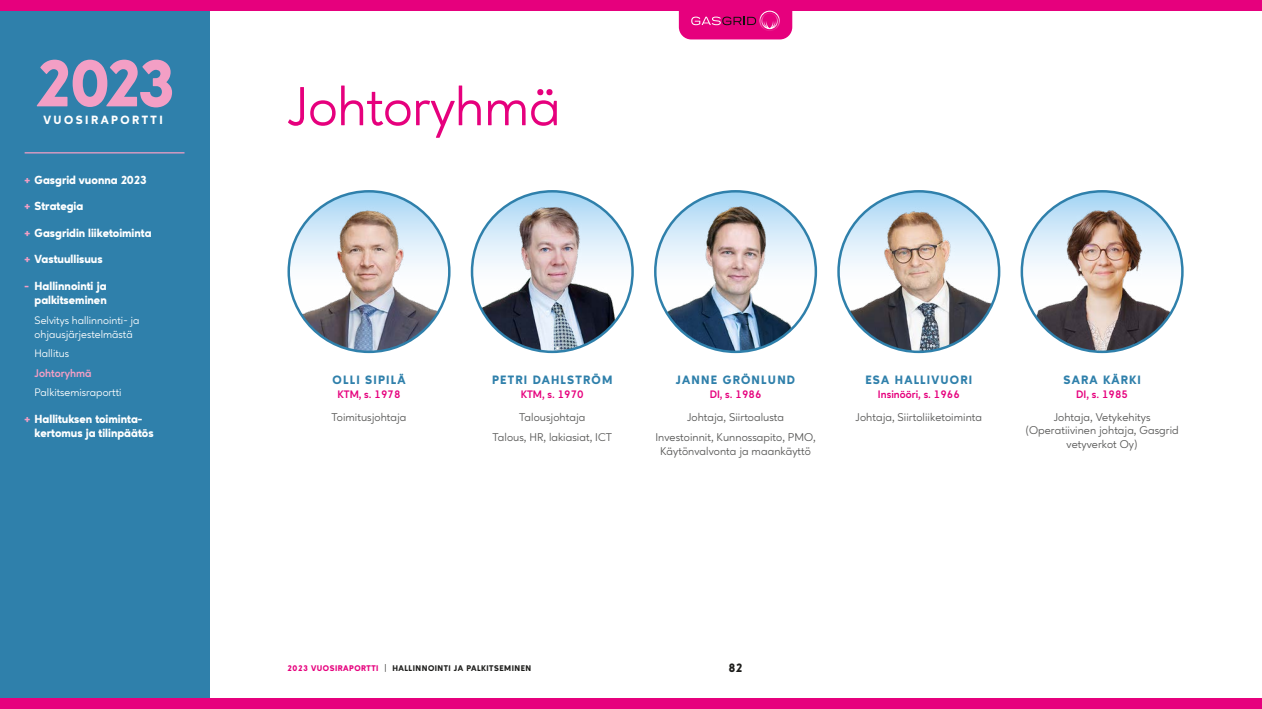
<style>
.page{position:relative;width:1262px;height:709px;background:#fff}
.page>*{position:absolute;margin:0;border:0;box-sizing:border-box;transform-origin:0 0}
.t1{font:800 66.38px "Ageo";color:#f39fc5}
.t2{font:55px "Ageo";letter-spacing:-.01em;color:#e6007d}
.t3{font:800 12px "Ageo";letter-spacing:.1em;color:#2f80ab}
.t4{font:800 12px "Ageo";color:#1d1d1b}
.t5{font:800 11.88px "Ageo";letter-spacing:.21em;color:#fff}
.t6{font:800 11.62px/13.8px "Ageo";color:#fff;text-align:right}
.Body_copy{font:11.38px/13.4px "Ageo";letter-spacing:.005em;color:#575756;text-align:center}
.t7{font:11px/13.1px "Ageo";color:#fff}
.t8{font:700 11px "Ageo";color:#f39fc5}
.t9{font:700 10.75px "Ageo";letter-spacing:.005em;color:#e6007d}
.t10{font:800 8.12px "Ageo";letter-spacing:.06em;color:#1d1d1b}
.s1{color:#f39fc5}
.s2{color:#e6007d}
.s3{font-weight:400}
</style>
<div class="page">
<img style="left:290px;top:197px;width:159px;height:155px">
<img style="left:1021px;top:191px;width:161px;height:161px;border-radius:80px">
<img style="left:655px;top:191px;width:160px;height:161px;border-radius:80px">
<img style="left:472px;top:191px;width:160px;height:161px;border-radius:80px">
<img style="left:838px;top:191px;width:161px;height:161px;border-radius:80px">
<div style="left:198px;top:698px;width:1063px;height:11px;background:#e6007d"></div>
<div style="left:198px;top:0;width:1063px;height:11px;background:#e6007d"></div>
<svg style="left:679px;top:10px;width:113px;height:29px;background:#e01181"></svg>
<div style="left:0;top:0;width:209px;height:709px;background:#2f80ab"></div>
<div style="left:0;top:0;width:209px;height:11px;background:#e6007d"></div>
<div style="left:0;top:698px;width:209px;height:11px;background:#e6007d"></div>
<hr style="left:25px;top:152px;width:159px;height:1px;background:#f39fc5">
<h1 class="t1" style="left:32px;top:45px;width:145px">2023</h1>
<p class="t5" style="left:43px;top:113px;width:121px">VUOSIRAPORTTI</p>
<p class="t6" style="left:25px;top:173px;width:123px"><span class="s1">+</span> Gasgrid vuonna 2023</p>
<p class="t6" style="left:25px;top:199px;width:60px"><span class="s1">+</span> Strategia</p>
<p class="t6" style="left:25px;top:226px;width:128px"><span class="s1">+</span> Gasgridin liiketoiminta</p>
<p class="t6" style="left:25px;top:252px;width:80px"><span class="s1">+</span> Vastuullisuus</p>
<p class="t6" style="left:25px;top:279px;width:84px"><span class="s1">-</span> Hallinnointi ja palkitseminen</p>
<p class="t7" style="left:35px;top:314px;width:106px">Selvitys hallinnointi- ja ohjausjärjestelmästä</p>
<p class="t7" style="left:35px;top:347px;width:36px">Hallitus</p>
<p class="t8" style="left:35px;top:366px;width:59px">Johtoryhmä</p>
<p class="t7" style="left:35px;top:386px;width:88px">Palkitsemisraportti</p>
<p class="t6" style="left:35px;top:412px;width:121px;text-align:left;text-indent:-10px"><span class="s1">+</span> Hallituksen toiminta&shy;kertomus ja tilinpäätös</p>
<h1 class="t2" style="left:287px;top:75px;width:275px">Johtoryhmä</h1>
<h2 class="t3" style="left:332px;top:373px;width:74px">OLLI SIPILÄ</h2>
<h2 class="t9" style="left:337px;top:388px;width:64px">KTM, s. 1978</h2>
<p class="Body_copy" style="left:331px;top:410px;width:76px">Toimitusjohtaja</p>
<h2 class="t3" style="left:492px;top:373px;width:122px">PETRI DAHLSTRÖM</h2>
<h2 class="t9" style="left:521px;top:388px;width:64px">KTM, s. 1970</h2>
<p class="Body_copy" style="left:519px;top:410px;width:68px">Talousjohtaja</p>
<p class="Body_copy" style="left:492px;top:431px;width:121px">Talous, HR, lakiasiat, ICT</p>
<h2 class="t3" style="left:676px;top:373px;width:121px">JANNE GRÖNLUND</h2>
<h2 class="t9" style="left:709px;top:388px;width:53px">DI, s. 1986</h2>
<p class="Body_copy" style="left:687px;top:410px;width:99px">Johtaja, Siirtoalusta</p>
<p class="Body_copy" style="left:655px;top:431px;width:162px">Investoinnit, Kunnossapito, PMO,<br>Käytönvalvonta ja maankäyttö</p>
<h2 class="t3" style="left:865px;top:373px;width:108px">ESA HALLIVUORI</h2>
<h2 class="t9" style="left:877px;top:388px;width:83px">Insinööri, s. 1966</h2>
<p class="Body_copy" style="left:855px;top:410px;width:128px">Johtaja, Siirtoliiketoiminta</p>
<h2 class="t3" style="left:1063px;top:373px;width:79px">SARA KÄRKI</h2>
<h2 class="t9" style="left:1076px;top:388px;width:53px">DI, s. 1985</h2>
<p class="Body_copy" style="left:1025px;top:410px;width:155px">Johtaja, Vetykehitys (Operatiivinen johtaja, Gasgrid vetyverkot Oy)</p>
<p class="t10" style="left:287px;top:663px;width:246px"><span class="s2">2023 VUOSIRAPORTTI</span> <span class="s3">|</span> HALLINNOINTI JA PALKITSEMINEN</p>
<p class="t4" style="left:728px;top:661px;width:15px">82</p>
</div>
